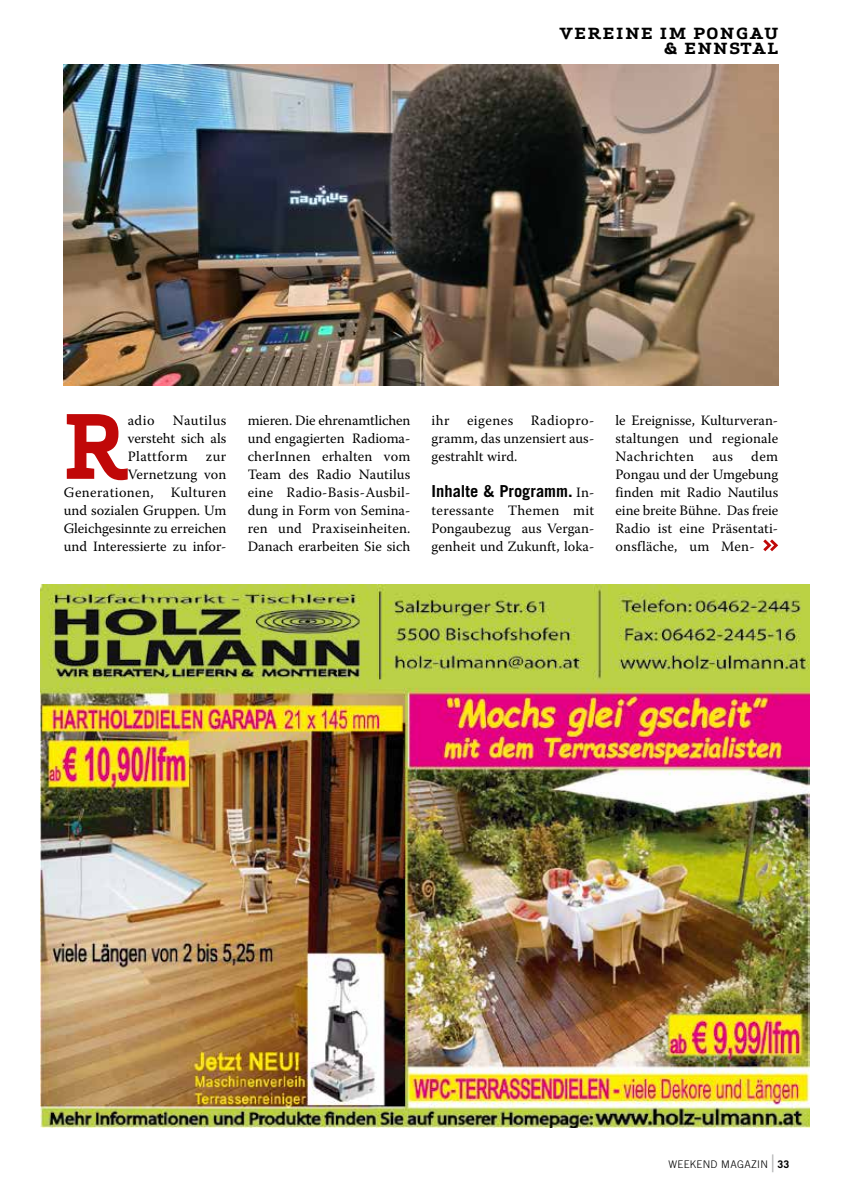
<style>
.page{position:relative;width:842px;height:1191px;background:#fff}
.page>*{position:absolute;margin:0;border:0;box-sizing:border-box;transform-origin:0 0}
.t1{font:700 86.25px "Apex Serif";color:#c00808}
.t2{font:700 24px "Trade Gothic LT Std";color:#b1b2b3;scale:.4 1}
.t3{font:700 16.5px "Trade Gothic LT Std";color:#000}
.t4{font:700 15px/15px "Apex Serif";letter-spacing:.1em;color:#000;text-align:right;scale:1.2 1}
.t5{font:14.25px/18px "Warnock Pro";letter-spacing:.005em;color:#000;text-align:justify}
.t6{font:300 10.5px "Trade Gothic LT Std";letter-spacing:.03em;color:#000}
.t7{font:700 10.5px "Trade Gothic LT Std";color:#000}
.s1{font-family:"Warnock Pro";font-weight:400;font-size:14.25px}
</style>
<div class="page">
<svg style="left:763px;top:539px;width:15px;height:12px"></svg>
<img style="left:40px;top:585px;width:769px;height:542px">
<img style="left:64px;top:64px;width:714px;height:322px">
<p class="t4" style="left:560px;top:26px;width:183px">VEREINE IM PONGAU &amp; ENNSTAL</p>
<h1 class="t1" style="left:64px;top:391px;width:65px">R</h1>
<p class="t5" style="left:128px;top:411px;width:28px">adio</p>
<p class="t5" style="left:128px;top:411px;width:100px;text-indent:45px">Nautilus versteht sich als Plattform</p>
<p class="t5" style="left:64px;top:447px;width:164px;text-align:right">zur<br>Vernetzung von<br>Generationen, Kulturen und sozialen Gruppen. Um<br>Gleichgesinnte zu erreichen und Interessierte zu infor-</p>
<p class="t5" style="left:248px;top:411px;width:164px">mieren. Die ehrenamtlichen und engagierten Radioma&shy;cherInnen erhalten vom Team des Radio Nautilus eine Radio-Basis-Ausbil&shy;dung in Form von Semina&shy;ren und Praxiseinheiten.<br>Danach erarbeiten Sie sich</p>
<p class="t5" style="left:432px;top:411px;width:164px">ihr eigenes Radiopro&shy;gramm, das unzensiert aus&shy;gestrahlt wird.</p>
<p class="t3" style="left:432px;top:481px;width:164px">Inhalte &amp; Programm. <span class="s1">In-</span></p>
<p class="t5" style="left:432px;top:501px;width:164px">teressante Themen mit Pongaubezug aus Vergan&shy;genheit und Zukunft, loka-</p>
<p class="t5" style="left:615px;top:411px;width:164px">le Ereignisse, Kulturveran&shy;staltungen und regionale Nachrichten</p>
<p class="t5" style="left:615px;top:447px;width:164px;text-indent:136px">dem Pongau und der Umgebung finden mit Radio Nautilus eine breite Bühne. Das freie Radio ist eine Präsentati&shy;onsfläche, um Men-</p>
<p class="t5" style="left:712px;top:447px;width:22px">aus</p>
<p class="t6" style="left:668px;top:1157px;width:101px">WEEKEND MAGAZIN</p>
<h2 class="t2" style="left:772px;top:1148px;width:7px">|</h2>
<p class="t7" style="left:777px;top:1157px;width:13px">33</p>
</div>
